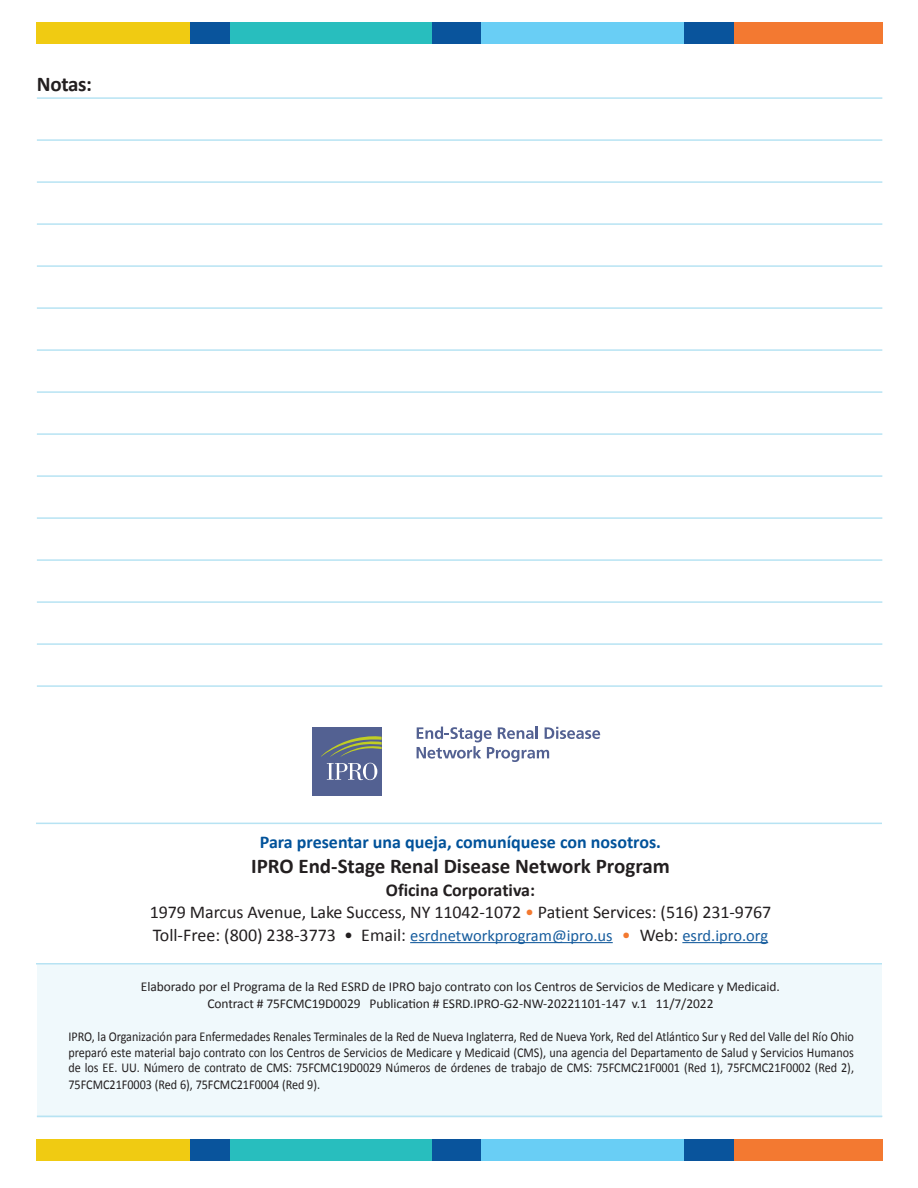
<style>
.page{position:relative;width:918px;height:1188px;background:#fff}
.page>*{position:absolute;margin:0;border:0;box-sizing:border-box;transform-origin:0 0}
.contact{font:700 21px "Calibri";color:#231f20}
.contact-2{font:18px/22.5px "Calibri";letter-spacing:-.005em;color:#231f20;text-align:center}
.contact-3{font:700 18px "Calibri";color:#01529a}
.contact-4{font:16.5px "Calibri";color:#175d9e}
.Disclaimer{font:13.5px/16px "Calibri";color:#231f20;text-align:justify;scale:.9 1}
.disclaimer{font:13.5px/16.5px "Calibri";letter-spacing:-.005em;color:#231f20;text-align:center}
.s1{font-weight:700}
.s2{color:#f37930}
.s3{font-size:18px;color:#231f20}
.s4{font-size:18px;color:#f37930}
</style>
<div class="page">
<div style="left:36px;top:23px;width:155px;height:21px;background:#f0cb12"></div>
<div style="left:733px;top:23px;width:149px;height:21px;background:#f37931"></div>
<div style="left:191px;top:23px;width:49px;height:21px;background:#09549c"></div>
<div style="left:231px;top:23px;width:202px;height:21px;background:#28bebe"></div>
<div style="left:433px;top:23px;width:49px;height:21px;background:#09549c"></div>
<div style="left:482px;top:23px;width:202px;height:21px;background:#69cef5"></div>
<div style="left:684px;top:23px;width:49px;height:21px;background:#09549c"></div>
<div style="left:36px;top:1139px;width:155px;height:21px;background:#f0cb12"></div>
<div style="left:733px;top:1139px;width:149px;height:21px;background:#f37931"></div>
<div style="left:191px;top:1139px;width:49px;height:21px;background:#09549c"></div>
<div style="left:231px;top:1139px;width:202px;height:21px;background:#28bebe"></div>
<div style="left:433px;top:1139px;width:49px;height:21px;background:#09549c"></div>
<div style="left:482px;top:1139px;width:202px;height:21px;background:#69cef5"></div>
<div style="left:684px;top:1139px;width:49px;height:21px;background:#09549c"></div>
<div style="left:38px;top:963px;width:844px;height:154px;background:#f0f9fc"></div>
<hr style="left:37px;top:1116px;width:845px;height:1px;background:#b7e3f3">
<hr style="left:36px;top:963px;width:846px;height:1px;background:#b7e3f3">
<hr style="left:36px;top:823px;width:846px;height:1px;background:#b7e3f3">
<div style="left:312px;top:727px;width:70px;height:69px;background:#536192"></div>
<svg style="left:321px;top:736px;width:61px;height:21px"></svg>
<svg style="left:327px;top:763px;width:50px;height:17px"></svg>
<svg style="left:417px;top:727px;width:183px;height:35px"></svg>
<hr style="left:37px;top:97px;width:845px;height:2px;background:#b7e3f3">
<hr style="left:37px;top:139px;width:845px;height:2px;background:#b7e3f3">
<hr style="left:37px;top:181px;width:845px;height:2px;background:#b7e3f3">
<hr style="left:37px;top:223px;width:845px;height:2px;background:#b7e3f3">
<hr style="left:37px;top:265px;width:845px;height:2px;background:#b7e3f3">
<hr style="left:37px;top:307px;width:845px;height:2px;background:#b7e3f3">
<hr style="left:37px;top:349px;width:845px;height:2px;background:#b7e3f3">
<hr style="left:37px;top:391px;width:845px;height:2px;background:#b7e3f3">
<hr style="left:37px;top:433px;width:845px;height:2px;background:#b7e3f3">
<hr style="left:37px;top:475px;width:845px;height:2px;background:#b7e3f3">
<hr style="left:37px;top:517px;width:845px;height:2px;background:#b7e3f3">
<hr style="left:37px;top:559px;width:845px;height:2px;background:#b7e3f3">
<hr style="left:37px;top:601px;width:845px;height:2px;background:#b7e3f3">
<hr style="left:37px;top:643px;width:845px;height:2px;background:#b7e3f3">
<hr style="left:37px;top:685px;width:845px;height:2px;background:#b7e3f3">
<hr style="left:410px;top:942px;width:203px;height:1px;background:#175d9e">
<hr style="left:682px;top:942px;width:86px;height:1px;background:#175d9e">
<h1 class="contact" style="left:37px;top:70px;width:57px">Notas:</h1>
<p class="contact-3" style="left:260px;top:829px;width:403px">Para presentar una queja, comuníquese con nosotros.</p>
<p class="contact" style="left:251px;top:851px;width:420px">IPRO End-Stage Renal Disease Network Program</p>
<p class="contact-2" style="left:150px;top:878px;width:623px"><span class="s1">Oficina Corporativa:<br></span>1979 Marcus Avenue, Lake Success, NY 11042-1072 <span class="s2">•</span> Patient Services: (516) 231-9767</p>
<p class="contact-4" style="left:153px;top:924px;width:617px"><span class="s3">Toll-Free: (800) 238-3773 • Email:</span> esrdnetworkprogram@ipro.us <span class="s4">•</span> <span class="s3">Web:</span> esrd.ipro.org</p>
<p class="disclaimer" style="left:141px;top:978px;width:641px">Elaborado por el Programa de la Red ESRD de IPRO bajo contrato con los Centros de Servicios de Medicare y Medicaid.<br>Contract # 75FCMC19D0029 Publication # ESRD.IPRO-G2-NW-20221101-147 v.1 11/7/2022</p>
<p class="Disclaimer" style="left:68px;top:1028px;width:874px">IPRO, la Organización para Enfermedades Renales Terminales de la Red de Nueva Inglaterra, Red de Nueva York, Red del Atlántico Sur y Red del Valle del Río Ohio preparó este material bajo contrato con los Centros de Servicios de Medicare y Medicaid (CMS), una agencia del Departamento de Salud y Servicios Humanos de los EE. UU. Número de contrato de CMS: 75FCMC19D0029 Números de órdenes de trabajo de CMS: 75FCMC21F0001 (Red 1), 75FCMC21F0002 (Red 2), 75FCMC21F0003 (Red 6), 75FCMC21F0004 (Red 9).</p>
</div>
